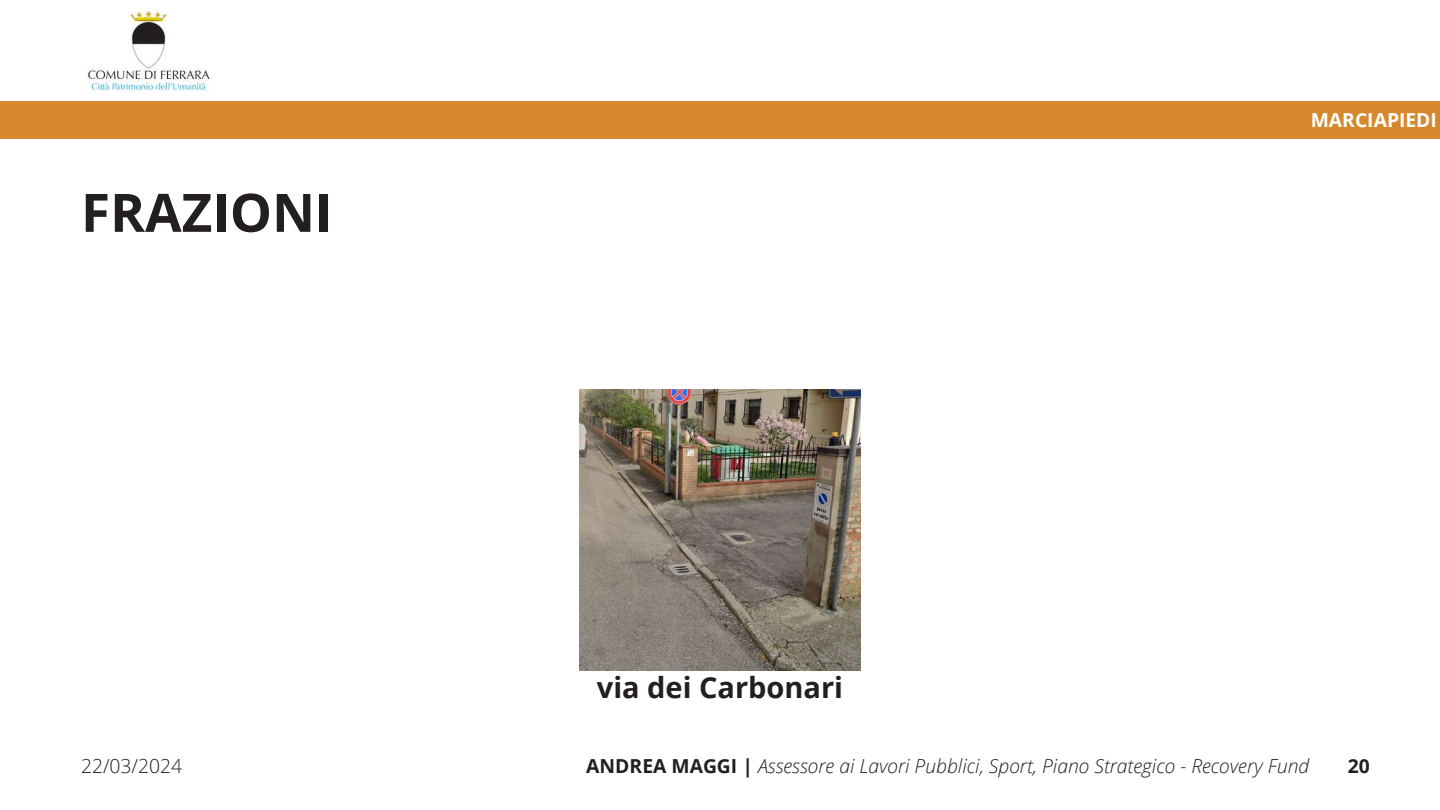
<style>
.page{position:relative;width:1440px;height:810px;background:#fff}
.page>*{position:absolute;margin:0;border:0;box-sizing:border-box;transform-origin:0 0}
.t1{font:700 53px "Open Sans";color:#231e20}
.t2{font:700 29px "Open Sans";color:#231e20}
.t3{font:italic 300 19.3px "Open Sans";color:#231e20}
.t4{font:700 19.3px "Open Sans";color:#fff}
.t5{font:300 19.3px "Open Sans";color:#231e20}
.t6{font:700 19.3px "Open Sans";color:#231e20}
.s1{font-weight:700;font-style:normal}
</style>
<div class="page">
<img style="left:580px;top:390px;width:280px;height:281px">
<div style="left:0;top:101px;width:1440px;height:38px;background:#d6882c"></div>
<img style="left:86px;top:11px;width:125px;height:82px">
<h1 class="t1" style="left:81px;top:175px;width:253px">FRAZIONI</h1>
<p class="t5" style="left:81px;top:753px;width:103px">22/03/2024</p>
<h2 class="t2" style="left:597px;top:667px;width:248px">via dei Carbonari</h2>
<p class="t4" style="left:1311px;top:107px;width:128px">MARCIAPIEDI</p>
<p class="t3" style="left:586px;top:753px;width:724px"><span class="s1">ANDREA MAGGI |</span> Assessore ai Lavori Pubblici, Sport, Piano Strategico - Recovery Fund</p>
<p class="t6" style="left:1348px;top:753px;width:24px">20</p>
</div>
